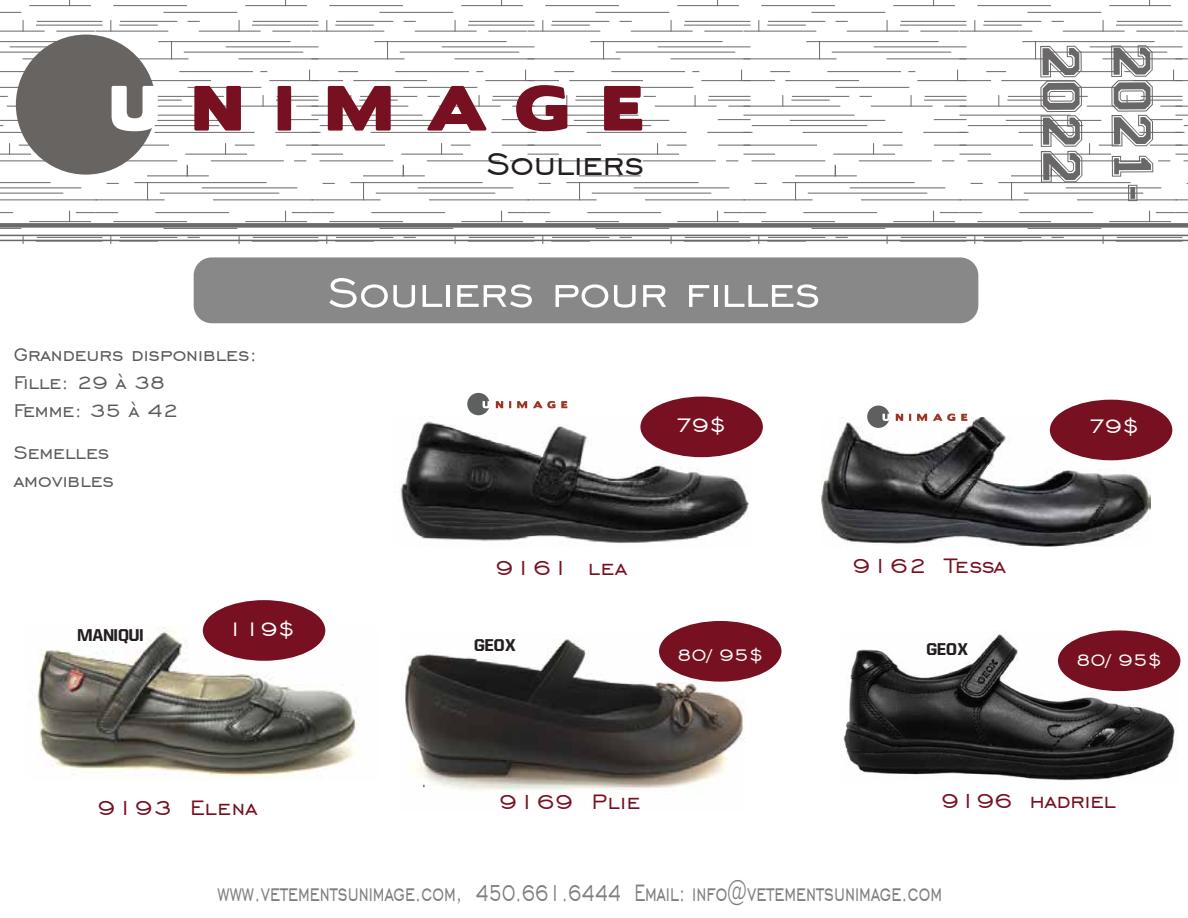
<style>
.page{position:relative;width:1188px;height:918px;background:#fff}
.page>*{position:absolute;margin:0;border:0;box-sizing:border-box;transform-origin:0 0}
.t1{font:59.1px "Varsity";letter-spacing:.03em;color:#696767}
.t2{font:52.5px "Engravers Gothic BT";color:#fff}
.t3{font:40.2px "Engravers Gothic BT";color:#231f20}
.t4{font:30px "Engravers Gothic BT";color:#7f7f80;scale:.66 1}
.t5{font:26.55px "Engravers Gothic BT";letter-spacing:.025em;color:#771021}
.t6{font:26.55px "Engravers Gothic BT";color:#771021}
.t7{font:25.5px "Engravers Gothic BT";color:#fff}
.t8{font:23.4px/28px "Engravers Gothic BT";color:#5c5b5b}
.t9{font:21.75px "Engravers Gothic BT";color:#fff}
.t10{font:18px "Allstar 4";color:#231f20}
</style>
<div class="page">
<div style="left:194px;top:257px;width:784px;height:66px;background:#898888;border-radius:18px"></div>
<svg style="left:0;top:0;width:1188px;height:244px"></svg>
<hr style="left:0;top:235px;width:1188px;height:1px;background:#696969">
<hr style="left:0;top:240px;width:1188px;height:1px;background:#696969">
<div style="left:0;top:223px;width:1188px;height:5px;background:#696969"></div>
<div style="left:16px;top:35px;width:140px;height:140px;background:#676462;border-radius:50%"></div>
<svg style="left:112px;top:86px;width:46px;height:45px"></svg>
<svg style="left:194px;top:86px;width:47px;height:45px;background:#8e3b49"></svg>
<svg style="left:278px;top:86px;width:13px;height:45px"></svg>
<svg style="left:328px;top:86px;width:63px;height:45px"></svg>
<svg style="left:427px;top:86px;width:60px;height:45px"></svg>
<svg style="left:516px;top:85px;width:51px;height:46px"></svg>
<svg style="left:604px;top:86px;width:38px;height:45px;background:#8c3745"></svg>
<img style="left:400px;top:415px;width:352px;height:129px">
<div style="left:467px;top:393px;width:23px;height:22px;background:#5e5f5f;border-radius:50%"></div>
<svg style="left:483px;top:401px;width:7px;height:7px"></svg>
<svg style="left:496px;top:401px;width:7px;height:7px"></svg>
<svg style="left:509px;top:401px;width:2px;height:7px"></svg>
<svg style="left:517px;top:401px;width:10px;height:7px"></svg>
<svg style="left:533px;top:401px;width:22px;height:7px"></svg>
<svg style="left:561px;top:401px;width:6px;height:7px"></svg>
<img style="left:821px;top:418px;width:330px;height:128px">
<div style="left:867px;top:406px;width:23px;height:22px;background:#5e5f5f;border-radius:50%"></div>
<svg style="left:883px;top:414px;width:7px;height:7px"></svg>
<svg style="left:896px;top:414px;width:7px;height:7px"></svg>
<svg style="left:909px;top:414px;width:2px;height:7px"></svg>
<svg style="left:917px;top:414px;width:10px;height:7px"></svg>
<svg style="left:933px;top:414px;width:22px;height:7px"></svg>
<svg style="left:961px;top:414px;width:6px;height:7px"></svg>
<img style="left:404px;top:635px;width:341px;height:155px">
<img style="left:37px;top:626px;width:321px;height:151px">
<img style="left:843px;top:633px;width:335px;height:148px">
<div style="left:640px;top:397px;width:123px;height:60px;background:#771021;border-radius:50%"></div>
<div style="left:659px;top:621px;width:122px;height:61px;background:#771021;border-radius:50%"></div>
<div style="left:1050px;top:400px;width:122px;height:60px;background:#771021;border-radius:50%"></div>
<div style="left:1058px;top:630px;width:122px;height:61px;background:#771021;border-radius:50%"></div>
<div style="left:203px;top:600px;width:122px;height:61px;background:#771021;border-radius:50%"></div>
<p class="t8" style="left:14px;top:340px;width:245px">Grandeurs disponibles:<br>Fille: 29 à 38<br>Femme: 35 à 42</p>
<p class="t8" style="left:14px;top:438px;width:102px">Semelles amovibles</p>
<p class="t10" style="left:78px;top:626px;width:68px">MANIQUI</p>
<p class="t7" style="left:227px;top:614px;width:70px">119$</p>
<h3 class="t3" style="left:486px;top:141px;width:160px">Souliers</h3>
<h2 class="t2" style="left:328px;top:263px;width:494px">Souliers pour filles</h2>
<h1 class="t1" style="left:1098px;top:44px;width:143px;rotate:90deg">2022</h1>
<h1 class="t1" style="left:1169px;top:43px;width:160px;rotate:90deg">2021-</h1>
<p class="t5" style="left:496px;top:553px;width:133px">9161 lea</p>
<p class="t10" style="left:475px;top:636px;width:44px">GEOX</p>
<p class="t7" style="left:675px;top:411px;width:53px">79$</p>
<p class="t7" style="left:1088px;top:412px;width:53px">79$</p>
<p class="t9" style="left:679px;top:414px;width:45px">79$</p>
<p class="t5" style="left:853px;top:551px;width:155px">9162 Tessa</p>
<p class="t9" style="left:693px;top:639px;width:80px">80/95$</p>
<p class="t10" style="left:927px;top:640px;width:44px">GEOX</p>
<p class="t9" style="left:1061px;top:639px;width:80px">80/95$</p>
<p class="t9" style="left:677px;top:643px;width:88px">80/ 95$</p>
<p class="t9" style="left:1076px;top:648px;width:88px">80/ 95$</p>
<p class="t5" style="left:98px;top:793px;width:161px">9193 Elena</p>
<p class="t5" style="left:500px;top:787px;width:142px">9169 Plie</p>
<p class="t6" style="left:942px;top:786px;width:176px">9196 hadriel</p>
<p class="t4" style="left:218px;top:876px;width:1099px">www.vetementsunimage.com, 450.661.6444 Email: info@vetementsunimage.com</p>
</div>
